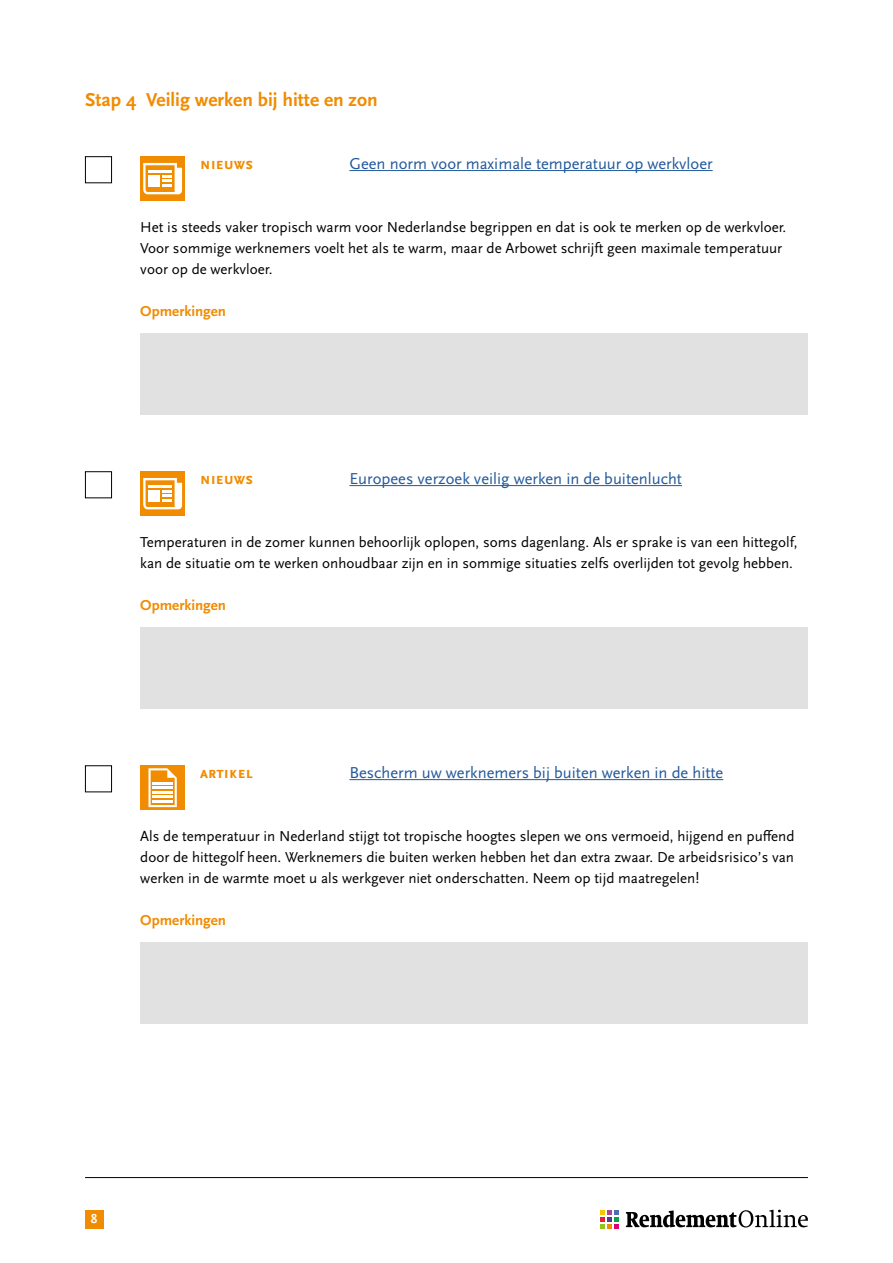
<style>
.page{position:relative;width:893px;height:1263px;background:#fff}
.page>*{position:absolute;margin:0;border:0;box-sizing:border-box;transform-origin:0 0}
.t1{font:700 19.5px "Scala Sans OT";color:#f18b00}
.t2{font:16.5px "Scala Sans OT";color:#22599b}
.t3{font:700 16.5px "Scala Sans OT";color:#f18b00}
.t4{font:15px/21px "Scala Sans OT";color:#000}
.t5{font:700 15px "Scala Sans OT";color:#f18b00}
.t6{font:700 13.5px "Scala Sans OT";color:#fff}
</style>
<div class="page">
<hr style="left:85px;top:1177px;width:723px;height:1px;background:#000">
<div style="left:85px;top:1210px;width:18px;height:18px;background:#f18b00"></div>
<svg style="left:626px;top:1209px;width:182px;height:18px"></svg>
<svg style="left:601px;top:1210px;width:18px;height:19px"></svg>
<hr style="left:349px;top:170px;width:364px;height:1px;background:#22599b">
<hr style="left:349px;top:485px;width:333px;height:1px;background:#22599b">
<hr style="left:349px;top:779px;width:374px;height:1px;background:#22599b">
<div style="left:140px;top:333px;width:668px;height:81px;background:#e1e1e1"></div>
<div style="left:140px;top:627px;width:668px;height:81px;background:#e1e1e1"></div>
<div style="left:140px;top:942px;width:668px;height:81px;background:#e1e1e1"></div>
<div style="left:85px;top:156px;width:27px;height:27px;border:1px solid #000"></div>
<div style="left:140px;top:156px;width:45px;height:45px;background:#f18b00"></div>
<svg style="left:143px;top:163px;width:39px;height:31px"></svg>
<div style="left:85px;top:471px;width:27px;height:27px;border:1px solid #000"></div>
<div style="left:140px;top:471px;width:45px;height:45px;background:#f18b00"></div>
<svg style="left:143px;top:478px;width:39px;height:31px"></svg>
<div style="left:85px;top:765px;width:27px;height:27px;border:1px solid #000"></div>
<div style="left:140px;top:765px;width:45px;height:45px;background:#f18b00"></div>
<svg style="left:148px;top:768px;width:29px;height:39px"></svg>
<hr style="left:153px;top:796px;width:20px;height:2px;background:#fff">
<hr style="left:153px;top:787px;width:20px;height:2px;background:#fff">
<hr style="left:153px;top:791px;width:20px;height:2px;background:#fff">
<hr style="left:153px;top:782px;width:20px;height:2px;background:#fff">
<hr style="left:153px;top:800px;width:20px;height:3px;background:#fff">
<h1 class="t1" style="left:85px;top:89px;width:294px">Stap 4 Veilig werken bij hitte en zon</h1>
<p class="t3" style="left:200px;top:154px;width:55px">NIEUWS</p>
<p class="t2" style="left:349px;top:155px;width:365px">Geen norm voor maximale temperatuur op werkvloer</p>
<p class="t4" style="left:140px;top:217px;width:647px">Het is steeds vaker tropisch warm voor Nederlandse begrippen en dat is ook te merken op de werkvloer.<br>Voor sommige werknemers voelt het als te warm, maar de Arbowet schrijft geen maximale temperatuur voor op de werkvloer.</p>
<p class="t5" style="left:140px;top:303px;width:87px">Opmerkingen</p>
<p class="t3" style="left:200px;top:469px;width:55px">NIEUWS</p>
<p class="t2" style="left:349px;top:470px;width:334px">Europees verzoek veilig werken in de buitenlucht</p>
<p class="t4" style="left:140px;top:532px;width:659px">Temperaturen in de zomer kunnen behoorlijk oplopen, soms dagenlang. Als er sprake is van een hittegolf, kan de situatie om te werken onhoudbaar zijn en in sommige situaties zelfs overlijden tot gevolg hebben.</p>
<p class="t5" style="left:140px;top:597px;width:87px">Opmerkingen</p>
<p class="t3" style="left:200px;top:763px;width:55px">ARTIKEL</p>
<p class="t2" style="left:349px;top:764px;width:375px">Bescherm uw werknemers bij buiten werken in de hitte</p>
<p class="t4" style="left:140px;top:826px;width:656px;text-align:justify">Als de temperatuur in Nederland stijgt tot tropische hoogtes slepen we ons vermoeid, hijgend en puffend door de hittegolf heen. Werknemers die buiten werken hebben het dan extra zwaar. De arbeidsrisico’s van werken in de warmte moet u als werkgever niet onderschatten. Neem op tijd maatregelen!</p>
<p class="t5" style="left:140px;top:912px;width:87px">Opmerkingen</p>
<p class="t6" style="left:91px;top:1211px;width:8px">8</p>
</div>
